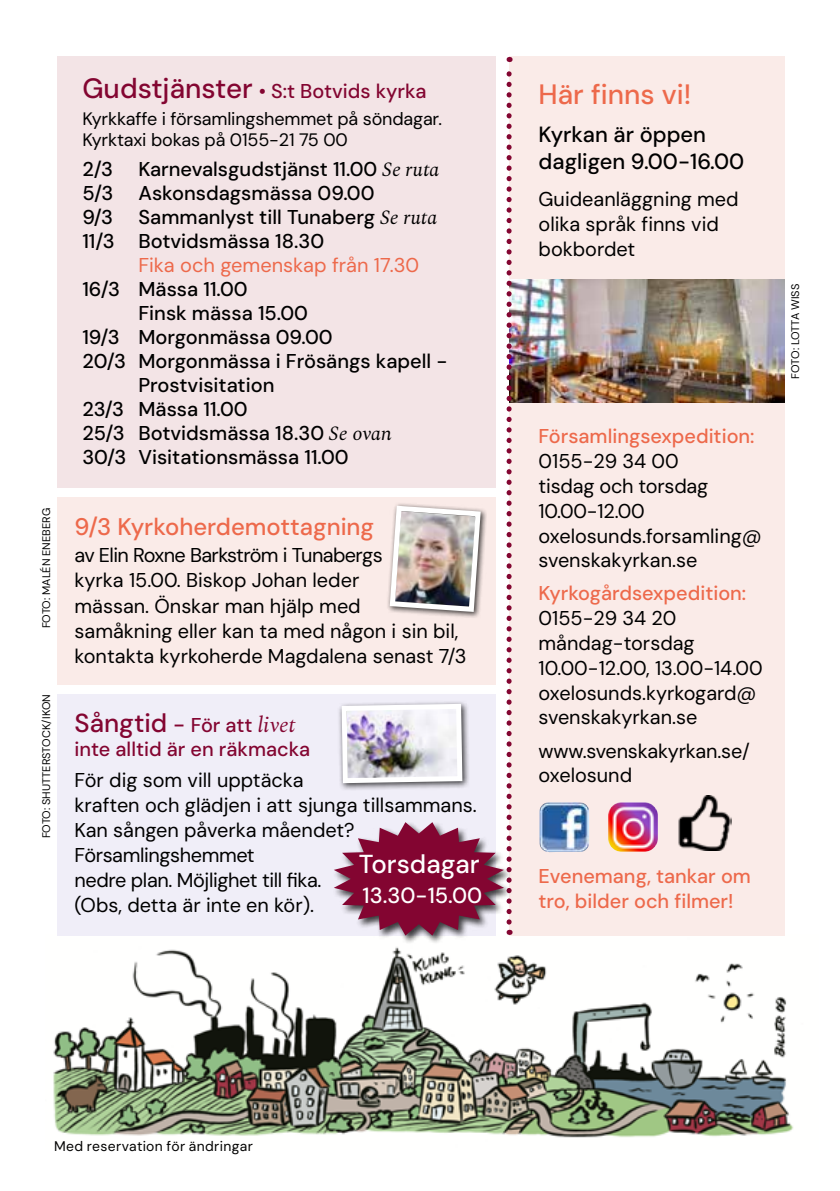
<style>
.page{position:relative;width:840px;height:1191px;background:#fff}
.page>*{position:absolute;margin:0;border:0;box-sizing:border-box;transform-origin:0 0}
.t1{font:500 28px "DM Sans";color:#ed694b}
.t2{font:500 26px "DM Sans";color:#830531}
.t3{font:500 26px "DM Sans";color:#fff}
.t4{font:500 24px "DM Sans";color:#ed694b}
.t5{font:500 22px/27.6px "DM Sans";color:#000}
.t6{font:500 22px "DM Sans";color:#fff}
.t7{font:20px/25px "DM Sans";color:#000}
.t8{font:500 20px/24px "DM Sans";color:#000}
.t9{font:500 20px/25px "DM Sans";color:#ed694b}
.t10{font:500 20px "DM Sans";color:#830531}
.t11{font:20px "DM Sans";color:#ed694b}
.t12{font:18px/21.6px "DM Sans";letter-spacing:-.01em;color:#000}
.t13{font:14px "DM Sans";letter-spacing:.025em;color:#000}
.t14{font:11px "DM Sans";color:#000}
.t15{font:11px "DM Sans";letter-spacing:-.02em;color:#000}
.s1{font-size:28px}
.s2{font-family:"Spectral";font-weight:400;font-style:italic}
.s3{font-size:22px}
.s4{font-size:20px}
.s5{font-family:"Spectral";font-weight:400;font-style:italic;font-size:21.8px}
</style>
<div class="page">
<div style="left:57px;top:57px;width:438px;height:431px;background:#f3e4e6"></div>
<img style="left:53px;top:935px;width:741px;height:203px">
<div style="left:509px;top:57px;width:274px;height:878px;background:#faebe8"></div>
<div style="left:57px;top:497px;width:438px;height:188px;background:#faebe8"></div>
<img style="left:511px;top:279px;width:272px;height:123px">
<img style="left:539px;top:802px;width:49px;height:50px">
<img style="left:608px;top:802px;width:49px;height:49px">
<img style="left:678px;top:796px;width:53px;height:54px">
<div style="left:57px;top:694px;width:438px;height:241px;background:#f0eef8"></div>
<div style="left:332px;top:820px;width:181px;height:125px;background:#000;opacity:.75"></div>
<svg style="left:333px;top:57px;width:178px;height:878px"></svg>
<p class="t14" style="left:39px;top:628px;width:122px;rotate:-90deg">FOTO: MALÉN ENEBERG</p>
<p class="t14" style="left:39px;top:838px;width:146px;rotate:-90deg">FOTO: SHUTTERSTOCK/IKON</p>
<p class="t10" style="left:82px;top:78px;width:345px"><span class="s1">Gudstjänster</span> • S:t Botvids kyrka</p>
<p class="t12" style="left:82px;top:108px;width:361px">Kyrkkaffe i församlingshemmet på söndagar.<br>Kyrktaxi bokas på 0155-21 75 00</p>
<p class="t8" style="left:82px;top:157px;width:32px">2/3</p>
<p class="t8" style="left:138px;top:157px;width:302px">Karnevalsgudstjänst 11.00 <span class="s2">Se ruta</span></p>
<p class="t8" style="left:82px;top:181px;width:32px">5/3</p>
<p class="t8" style="left:138px;top:181px;width:237px">Askonsdagsmässa 09.00</p>
<p class="t8" style="left:82px;top:205px;width:32px">9/3</p>
<p class="t8" style="left:82px;top:205px;width:356px;text-indent:56px">Sammanlyst till Tunaberg <span class="s2">Se ruta<br></span>11/3 Botvidsmässa 18.30</p>
<p class="t11" style="left:138px;top:253px;width:282px">Fika och gemenskap från 17.30</p>
<p class="t8" style="left:82px;top:277px;width:167px">16/3 Mässa 11.00</p>
<p class="t8" style="left:138px;top:301px;width:171px">Finsk mässa 15.00</p>
<p class="t8" style="left:82px;top:325px;width:252px">19/3 Morgonmässa 09.00</p>
<p class="t8" style="left:82px;top:349px;width:366px">20/3 Morgonmässa i Frösängs kapell -</p>
<p class="t8" style="left:138px;top:373px;width:137px">Prostvisitation</p>
<p class="t8" style="left:82px;top:397px;width:167px">23/3 Mässa 11.00</p>
<p class="t8" style="left:82px;top:421px;width:310px">25/3 Botvidsmässa 18.30 <span class="s2">Se ovan</span></p>
<p class="t8" style="left:82px;top:445px;width:268px">30/3 Visitationsmässa 11.00</p>
<p class="t4" style="left:74px;top:511px;width:301px">9/3 Kyrkoherdemottagning</p>
<p class="t7" style="left:74px;top:543px;width:393px">av Elin Roxne Barkström i Tunabergs<br>kyrka 15.00. Biskop Johan leder<br>mässan. Önskar man hjälp med<br>samåkning eller kan ta med någon i sin bil, kontakta kyrkoherde Magdalena senast 7/3</p>
<h2 class="t2" style="left:74px;top:707px;width:222px">Sångtid <span class="s3">-</span> <span class="s4">För att</span> <span class="s5">livet</span></h2>
<p class="t10" style="left:74px;top:736px;width:237px">inte alltid är en räkmacka</p>
<p class="t7" style="left:74px;top:767px;width:403px">För dig som vill upptäcka<br>kraften och glädjen i att sjunga tillsammans.<br>Kan sången påverka måendet?<br>Församlingshemmet<br>nedre plan. Möjlighet till fika.<br>(Obs, detta är inte en kör).</p>
<h2 class="t3" style="left:358px;top:847px;width:122px">Torsdagar</h2>
<p class="t6" style="left:362px;top:881px;width:121px">13.30-15.00</p>
<h1 class="t1" style="left:538px;top:77px;width:154px">Här finns vi!</h1>
<p class="t5" style="left:538px;top:120px;width:207px">Kyrkan är öppen dagligen 9.00-16.00</p>
<p class="t7" style="left:538px;top:186px;width:201px">Guideanläggning med olika språk finns vid bokbordet</p>
<p class="t9" style="left:538px;top:423px;width:217px">Församlingsexpedition:</p>
<p class="t7" style="left:538px;top:448px;width:225px">0155-29 34 00<br>tisdag och torsdag<br>10.00-12.00 oxelosunds.forsamling@ svenskakyrkan.se</p>
<p class="t9" style="left:538px;top:580px;width:209px">Kyrkogårdsexpedition:</p>
<p class="t7" style="left:538px;top:606px;width:225px">0155-29 34 20 måndag-torsdag<br>10.00-12.00, 13.00-14.00 oxelosunds.kyrkogard@ svenskakyrkan.se</p>
<p class="t7" style="left:538px;top:738px;width:213px;line-height:24px">www.svenskakyrkan.se/ oxelosund</p>
<p class="t15" style="left:788px;top:379px;width:96px;rotate:-90deg">FOTO: LOTTA WISS</p>
<p class="t9" style="left:538px;top:863px;width:214px">Evenemang, tankar om tro, bilder och filmer!</p>
<p class="t13" style="left:54px;top:1137px;width:200px">Med reservation för ändringar</p>
</div>
